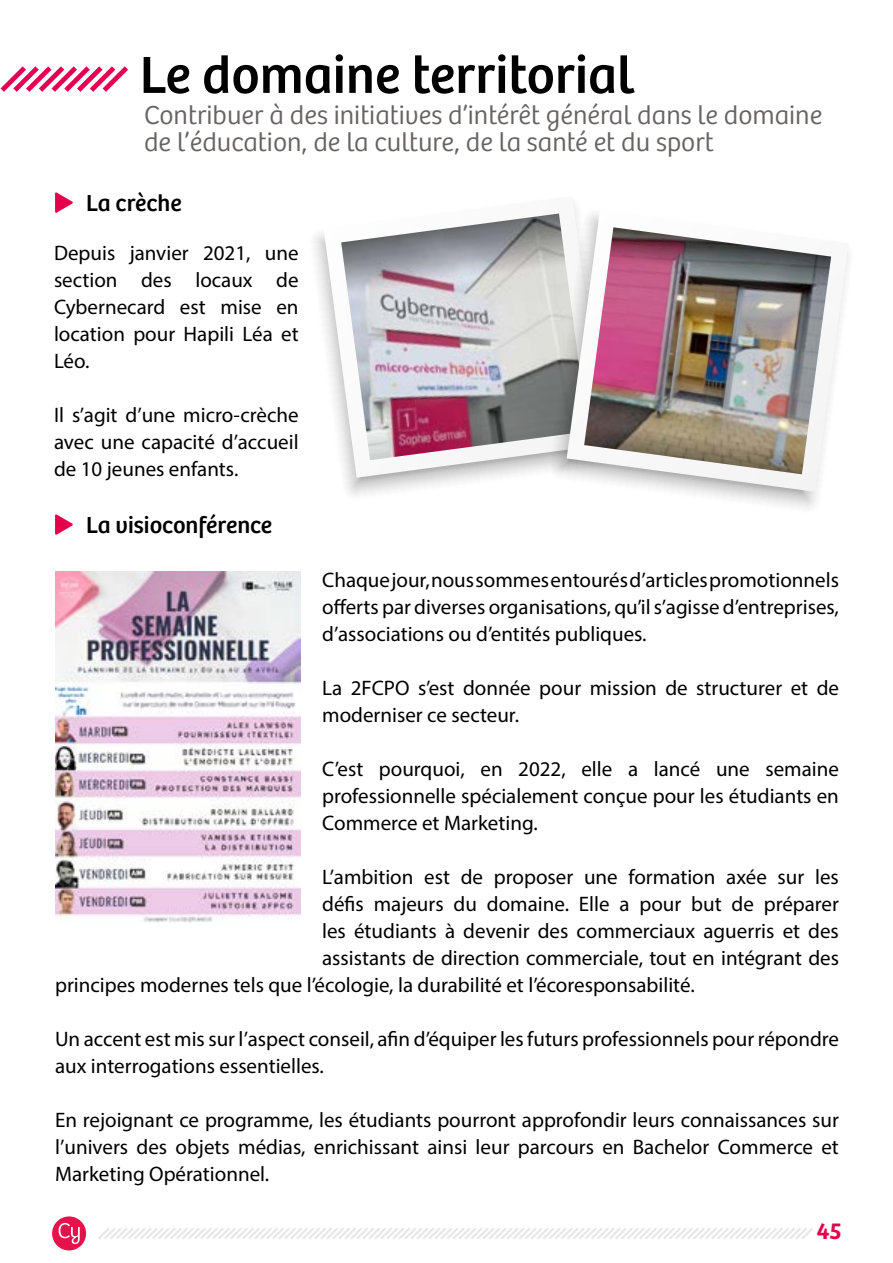
<style>
.page{position:relative;width:893px;height:1263px;background:#fff}
.page>*{position:absolute;margin:0;border:0;box-sizing:border-box;transform-origin:0 0}
.t1{font:54px "Bree";color:#000}
.t2{font:300 27px/27px "Bree";color:#676362}
.t3{font:24px "Bree";color:#000}
.t4{font:600 24px "Bree";color:#e5004b}
.t5{font:21px/27px "Myriad Pro";color:#000;text-align:justify}
</style>
<div class="page">
<svg style="left:98px;top:1228px;width:715px;height:11px"></svg>
<div style="left:52px;top:1216px;width:34px;height:34px;background:#e6124c;border-radius:50%"></div>
<svg style="left:59px;top:1223px;width:21px;height:21px"></svg>
<svg style="left:0;top:66px;width:128px;height:26px"></svg>
<svg style="left:55px;top:192px;width:18px;height:21px"></svg>
<svg style="left:55px;top:514px;width:18px;height:21px"></svg>
<svg style="left:314px;top:233px;width:166px;height:262px"></svg>
<svg style="left:324px;top:205px;width:251px;height:273px"></svg>
<img style="left:341px;top:214px;width:206px;height:246px">
<svg style="left:547px;top:206px;width:270px;height:302px"></svg>
<svg style="left:567px;top:210px;width:282px;height:282px"></svg>
<img style="left:584px;top:227px;width:247px;height:247px">
<img style="left:55px;top:571px;width:246px;height:351px">
<h1 class="t1" style="left:140px;top:34px;width:496px">Le domaine territorial</h1>
<p class="t2" style="left:144px;top:100px;width:680px">Contribuer à des initiatives d’intérêt général dans le domaine de l’éducation, de la culture, de la santé et du sport</p>
<p class="t3" style="left:86px;top:184px;width:97px">La crèche</p>
<p class="t5" style="left:54px;top:239px;width:246px">Depuis janvier 2021, une section des locaux de Cybernecard est mise en location pour Hapili Léa et Léo.</p>
<p class="t5" style="left:54px;top:401px;width:246px">Il s’agit d’une micro-crèche avec une capacité d’accueil de 10 jeunes enfants.</p>
<p class="t3" style="left:86px;top:506px;width:188px">La visioconférence</p>
<p class="t5" style="left:322px;top:566px;width:518px">Chaque jour, nous sommes entourés d’articles promotionnels offerts par diverses organisations, qu’il s’agisse d’entreprises, d’associations ou d’entités publiques.</p>
<p class="t5" style="left:322px;top:674px;width:518px">La 2FCPO s’est donnée pour mission de structurer et de moderniser ce secteur.</p>
<p class="t5" style="left:322px;top:755px;width:518px">C’est pourquoi, en 2022, elle a lancé une semaine professionnelle spécialement conçue pour les étudiants en Commerce et Marketing.</p>
<p class="t5" style="left:322px;top:863px;width:518px">L’ambition est de proposer une formation axée sur les</p>
<p class="t5" style="left:322px;top:890px;width:518px">défis majeurs du domaine. Elle a pour but de préparer</p>
<p class="t5" style="left:322px;top:917px;width:518px">les étudiants à devenir des commerciaux aguerris et des</p>
<p class="t5" style="left:322px;top:944px;width:518px">assistants de direction commerciale, tout en intégrant des</p>
<p class="t5" style="left:55px;top:971px;width:641px">principes modernes tels que l’écologie, la durabilité et l’écoresponsabilité.</p>
<p class="t5" style="left:55px;top:1025px;width:785px">Un accent est mis sur l’aspect conseil, afin d’équiper les futurs professionnels pour répondre aux interrogations essentielles.</p>
<p class="t5" style="left:55px;top:1106px;width:785px">En rejoignant ce programme, les étudiants pourront approfondir leurs connaissances sur l’univers des objets médias, enrichissant ainsi leur parcours en Bachelor Commerce et Marketing Opérationnel.</p>
<p class="t4" style="left:816px;top:1212px;width:27px">45</p>
</div>
